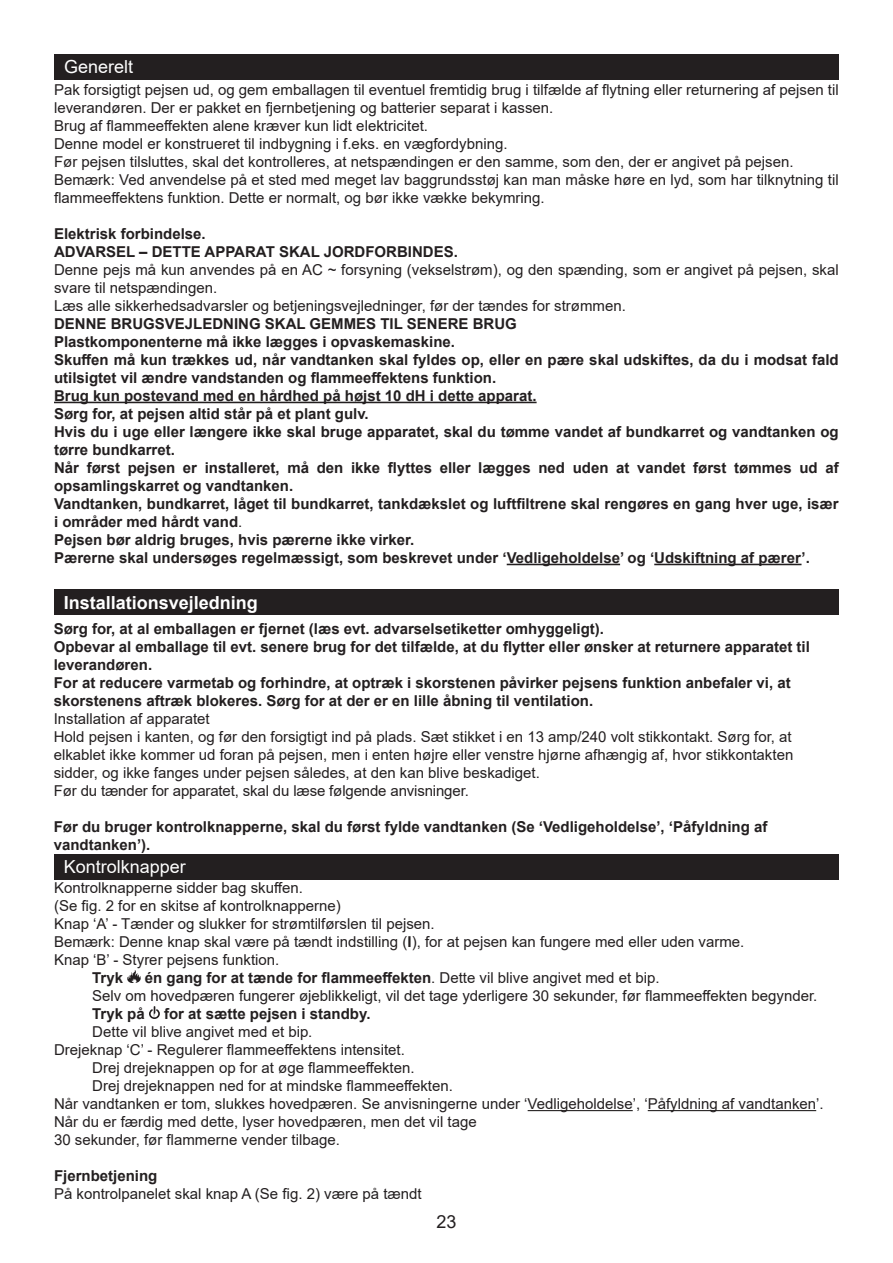
<style>
.page{position:relative;width:893px;height:1263px;background:#fff}
.page>*{position:absolute;margin:0;border:0;box-sizing:border-box;transform-origin:0 0}
.Body_Bold{font:700 18px "Arial";color:#fff}
.Heading_1{font:18px "Arial";color:#fff}
.t1{font:18px "Arial";color:#231f20}
.Body{font:15px/18px "Arial";color:#231f20}
.t2{font:700 15px/18px "Arial";color:#231f20}
.s1{font-weight:400}
.s2{font-weight:700}
</style>
<div class="page">
<hr style="left:528px;top:1110px;width:105px;height:1px;background:#231f20">
<hr style="left:648px;top:1110px;width:168px;height:1px;background:#231f20">
<svg style="left:127px;top:970px;width:14px;height:13px"></svg>
<svg style="left:149px;top:1006px;width:11px;height:13px"></svg>
<div style="left:54px;top:54px;width:785px;height:26px;background:#231f20"></div>
<div style="left:54px;top:589px;width:785px;height:26px;background:#231f20"></div>
<div style="left:54px;top:854px;width:785px;height:25px;background:#231f20"></div>
<hr style="left:54px;top:402px;width:483px;height:1px;background:#231f20">
<hr style="left:507px;top:564px;width:113px;height:1px;background:#231f20">
<hr style="left:654px;top:564px;width:147px;height:1px;background:#231f20">
<p class="Heading_1" style="left:64px;top:55px;width:71px">Generelt</p>
<p class="Body" style="left:54px;top:80px;width:786px">Pak forsigtigt pejsen ud, og gem emballagen til eventuel fremtidig brug i tilfælde af flytning eller returnering af pejsen til leverandøren. Der er pakket en fjernbetjening og batterier separat i kassen.</p>
<p class="Body" style="left:54px;top:116px;width:375px">Brug af flammeeffekten alene kræver kun lidt elektricitet.</p>
<p class="Body" style="left:54px;top:134px;width:455px">Denne model er konstrueret til indbygning i f.eks. en vægfordybning.</p>
<p class="Body" style="left:54px;top:152px;width:741px">Før pejsen tilsluttes, skal det kontrolleres, at netspændingen er den samme, som den, der er angivet på pejsen.</p>
<p class="Body" style="left:54px;top:170px;width:786px">Bemærk: Ved anvendelse på et sted med meget lav baggrundsstøj kan man måske høre en lyd, som har tilknytning til flammeeffektens funktion. Dette er normalt, og bør ikke vække bekymring.</p>
<p class="t2" style="left:54px;top:225px;width:153px">Elektrisk forbindelse.</p>
<p class="t2" style="left:54px;top:243px;width:405px">ADVARSEL – DETTE APPARAT SKAL JORDFORBINDES.</p>
<p class="Body" style="left:54px;top:260px;width:786px">Denne pejs må kun anvendes på en AC ~ forsyning (vekselstrøm), og den spænding, som er angivet på pejsen, skal svare til netspændingen.</p>
<p class="Body" style="left:54px;top:296px;width:573px">Læs alle sikkerhedsadvarsler og betjeningsvejledninger, før der tændes for strømmen.</p>
<p class="t2" style="left:54px;top:315px;width:464px">DENNE BRUGSVEJLEDNING SKAL GEMMES TIL SENERE BRUG</p>
<p class="t2" style="left:54px;top:333px;width:402px">Plastkomponenterne må ikke lægges i opvaskemaskine.</p>
<p class="t2" style="left:54px;top:351px;width:786px">Skuffen må kun trækkes ud, når vandtanken skal fyldes op, eller en pære skal udskiftes, da du i modsat fald utilsigtet vil ændre vandstanden og flammeeffektens funktion.</p>
<p class="t2" style="left:54px;top:387px;width:484px">Brug kun postevand med en hårdhed på højst 10 dH i dette apparat.</p>
<p class="t2" style="left:54px;top:405px;width:316px">Sørg for, at pejsen altid står på et plant gulv.</p>
<p class="t2" style="left:54px;top:423px;width:786px">Hvis du i uge eller længere ikke skal bruge apparatet, skal du tømme vandet af bundkarret og vandtanken og tørre bundkarret.</p>
<p class="t2" style="left:54px;top:459px;width:786px">Når først pejsen er installeret, må den ikke flyttes eller lægges ned uden at vandet først tømmes ud af opsamlingskarret og vandtanken.</p>
<p class="t2" style="left:54px;top:495px;width:786px">Vandtanken, bundkarret, låget til bundkarret, tankdækslet og luftfiltrene skal rengøres en gang hver uge, især i områder med hårdt vand<span class="s1">.</span></p>
<p class="t2" style="left:54px;top:531px;width:362px">Pejsen bør aldrig bruges, hvis pærerne ikke virker.</p>
<p class="t2" style="left:54px;top:549px;width:757px">Pærerne skal undersøges regelmæssigt, som beskrevet under ‘Vedligeholdelse’ og ‘Udskiftning af pærer’.</p>
<p class="Body_Bold" style="left:64px;top:590px;width:196px">Installationsvejledning</p>
<p class="t2" style="left:54px;top:619px;width:552px">Sørg for, at al emballagen er fjernet (læs evt. advarselsetiketter omhyggeligt).</p>
<p class="t2" style="left:54px;top:637px;width:758px">Opbevar al emballage til evt. senere brug for det tilfælde, at du flytter eller ønsker at returnere apparatet til leverandøren.</p>
<p class="t2" style="left:54px;top:673px;width:738px">For at reducere varmetab og forhindre, at optræk i skorstenen påvirker pejsens funktion anbefaler vi, at skorstenens aftræk blokeres. Sørg for at der er en lille åbning til ventilation.</p>
<p class="Body" style="left:54px;top:709px;width:157px">Installation af apparatet</p>
<p class="Body" style="left:54px;top:727px;width:741px;text-align:justify">Hold pejsen i kanten, og før den forsigtigt ind på plads. Sæt stikket i en 13 amp/240 volt stikkontakt. Sørg for, at elkablet ikke kommer ud foran på pejsen, men i enten højre eller venstre hjørne afhængig af, hvor stikkontakten sidder, og ikke fanges under pejsen således, at den kan blive beskadiget.</p>
<p class="Body" style="left:54px;top:781px;width:417px">Før du tænder for apparatet, skal du læse følgende anvisninger.</p>
<p class="t2" style="left:54px;top:817px;width:715px">Før du bruger kontrolknapperne, skal du først fylde vandtanken (Se ‘Vedligeholdelse’, ‘Påfyldning af vandtanken’).</p>
<p class="Heading_1" style="left:64px;top:854px;width:124px">Kontrolknapper</p>
<p class="Body" style="left:54px;top:879px;width:250px">Kontrolknapperne sidder bag skuffen.</p>
<p class="Body" style="left:54px;top:897px;width:288px">(Se fig. 2 for en skitse af kontrolknapperne)</p>
<p class="Body" style="left:54px;top:915px;width:382px">Knap ‘A’ - Tænder og slukker for strømtilførslen til pejsen.</p>
<p class="Body" style="left:54px;top:933px;width:692px">Bemærk: Denne knap skal være på tændt indstilling (<span class="s2">I</span>), for at pejsen kan fungere med eller uden varme.</p>
<p class="Body" style="left:54px;top:951px;width:227px">Knap ‘B’ - Styrer pejsens funktion.</p>
<p class="t2" style="left:92px;top:969px;width:32px">Tryk</p>
<p class="t2" style="left:145px;top:969px;width:516px">én gang for at tænde for flammeeffekten<span class="s1">. Dette vil blive angivet med et bip.</span></p>
<p class="Body" style="left:92px;top:987px;width:727px">Selv om hovedpæren fungerer øjeblikkeligt, vil det tage yderligere 30 sekunder, før flammeeffekten begynder.</p>
<p class="t2" style="left:92px;top:1005px;width:54px">Tryk på</p>
<p class="t2" style="left:164px;top:1005px;width:208px">for at sætte pejsen i standby.</p>
<p class="Body" style="left:92px;top:1023px;width:222px">Dette vil blive angivet med et bip.</p>
<p class="Body" style="left:54px;top:1041px;width:352px">Drejeknap ‘C’ - Regulerer flammeeffektens intensitet.</p>
<p class="Body" style="left:92px;top:1059px;width:362px">Drej drejeknappen op for at øge flammeeffekten.<br>Drej drejeknappen ned for at mindske flammeeffekten.</p>
<p class="Body" style="left:54px;top:1095px;width:771px">Når vandtanken er tom, slukkes hovedpæren. Se anvisningerne under ‘Vedligeholdelse’, ‘Påfyldning af vandtanken’.<br>Når du er færdig med dette, lyser hovedpæren, men det vil tage<br>30 sekunder, før flammerne vender tilbage.</p>
<p class="t2" style="left:54px;top:1167px;width:105px">Fjernbetjening</p>
<p class="Body" style="left:54px;top:1185px;width:369px">På kontrolpanelet skal knap A (Se fig. 2) være på tændt</p>
<p class="t1" style="left:436px;top:1209px;width:22px">23</p>
</div>
